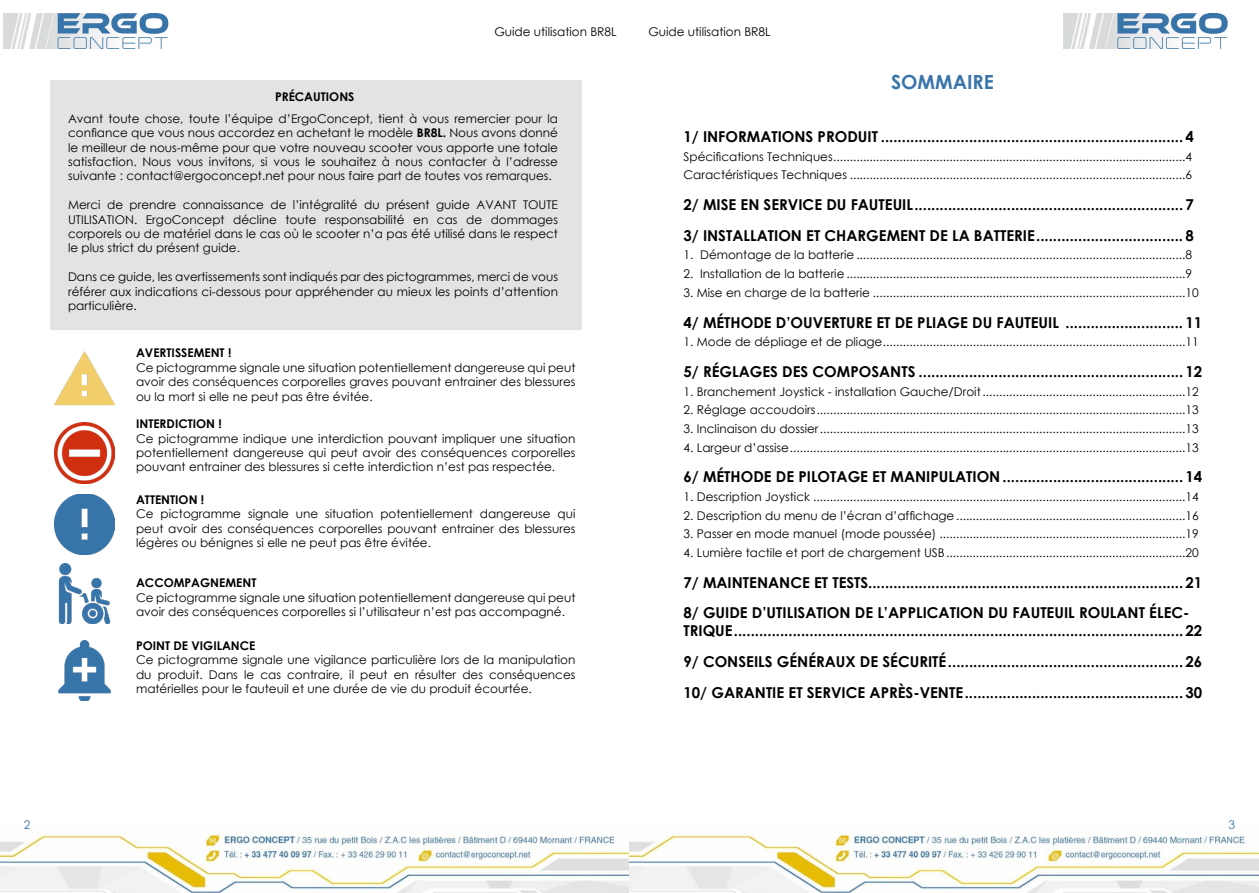
<style>
.page{position:relative;width:1259px;height:893px;background:#fff}
.page>*{position:absolute;margin:0;border:0;box-sizing:border-box;transform-origin:0 0}
.t1{font:700 19.5px "Century Gothic";color:#3975ab}
.t2{font:700 15px/30.8px "Century Gothic";color:#000}
.t3{font:12px/14.4px "Century Gothic";color:#000;text-align:justify}
.t4{font:700 12px "Century Gothic";color:#000}
.t5{font:12px "Century Gothic";color:#43729d}
.s1{font-weight:700}
</style>
<div class="page">
<img style="left:3px;top:14px;width:165px;height:34px">
<img style="left:1063px;top:14px;width:165px;height:34px">
<img style="left:0;top:832px;width:1259px;height:61px">
<div style="left:50px;top:80px;width:532px;height:249px;background:#e3e3e3"></div>
<img style="left:54px;top:351px;width:61px;height:55px">
<img style="left:54px;top:494px;width:61px;height:61px">
<img style="left:54px;top:422px;width:61px;height:61px">
<img style="left:58px;top:563px;width:53px;height:61px">
<img style="left:58px;top:640px;width:53px;height:61px">
<p class="t4" style="left:275px;top:88px;width:81px">PRÉCAUTIONS</p>
<p class="t3" style="left:494px;top:24px;width:124px">Guide utilisation BR8L</p>
<p class="t3" style="left:648px;top:24px;width:124px">Guide utilisation BR8L</p>
<h1 class="t1" style="left:891px;top:67px;width:104px">SOMMAIRE</h1>
<p class="t3" style="left:68px;top:111px;width:491px">Avant toute chose, toute l’équipe d’ErgoConcept, tient à vous remercier pour la confiance que vous nous accordez en achetant le modèle <span class="s1">BR8L.</span> Nous avons donné le meilleur de nous-même pour que votre nouveau scooter vous apporte une totale satisfaction. Nous vous invitons, si vous le souhaitez à nous contacter à l’adresse suivante : contact@ergoconcept.net pour nous faire part de toutes vos remarques.</p>
<p class="t3" style="left:68px;top:198px;width:491px">Merci de prendre connaissance de l’intégralité du présent guide AVANT TOUTE UTILISATION. ErgoConcept décline toute responsabilité en cas de dommages corporels ou de matériel dans le cas où le scooter n’a pas été utilisé dans le respect le plus strict du présent guide.</p>
<p class="t3" style="left:68px;top:270px;width:491px">Dans ce guide, les avertissements sont indiqués par des pictogrammes, merci de vous référer aux indications ci-dessous pour appréhender au mieux les points d’attention particulière.</p>
<p class="t4" style="left:136px;top:344px;width:97px">AVERTISSEMENT !</p>
<p class="t3" style="left:136px;top:360px;width:441px">Ce pictogramme signale une situation potentiellement dangereuse qui peut avoir des conséquences corporelles graves pouvant entrainer des blessures ou la mort si elle ne peut pas être évitée.</p>
<p class="t4" style="left:136px;top:415px;width:87px">INTERDICTION !</p>
<p class="t3" style="left:136px;top:431px;width:441px">Ce pictogramme indique une interdiction pouvant impliquer une situation potentiellement dangereuse qui peut avoir des conséquences corporelles pouvant entrainer des blessures si cette interdiction n’est pas respectée.</p>
<p class="t4" style="left:136px;top:490px;width:70px">ATTENTION !</p>
<p class="t3" style="left:136px;top:506px;width:441px">Ce pictogramme signale une situation potentiellement dangereuse qui peut avoir des conséquences corporelles pouvant entrainer des blessures légères ou bénignes si elle ne peut pas être évitée.</p>
<p class="t4" style="left:136px;top:574px;width:122px">ACCOMPAGNEMENT</p>
<p class="t3" style="left:136px;top:590px;width:441px">Ce pictogramme signale une situation potentiellement dangereuse qui peut avoir des conséquences corporelles si l’utilisateur n’est pas accompagné.</p>
<p class="t4" style="left:136px;top:637px;width:121px">POINT DE VIGILANCE</p>
<p class="t3" style="left:136px;top:653px;width:441px">Ce pictogramme signale une vigilance particulière lors de la manipulation du produit. Dans le cas contraire, il peut en résulter des conséquences matérielles pour le fauteuil et une durée de vie du produit écourtée.</p>
<p class="t2" style="left:683px;top:121px;width:512px">1/ INFORMATIONS PRODUIT ........................................................................4</p>
<p class="t3" style="left:683px;top:147px;width:510px;line-height:18.6px">Spécifications Techniques..........................................................................................................4<br>Caractéristiques Techniques .....................................................................................................6</p>
<p class="t2" style="left:683px;top:189px;width:512px">2/ MISE EN SERVICE DU FAUTEUIL................................................................7<br>3/ INSTALLATION ET CHARGEMENT DE LA BATTERIE................................... 8</p>
<p class="t3" style="left:683px;top:248px;width:510px">1. Démontage de la batterie ...................................................................................................8</p>
<p class="t3" style="left:683px;top:266px;width:510px">2. Installation de la batterie......................................................................................................9</p>
<p class="t3" style="left:683px;top:285px;width:517px">3. Mise en charge de la batterie ..............................................................................................10</p>
<p class="t2" style="left:683px;top:306px;width:520px">4/ MÉTHODE D’OUVERTURE ET DE PLIAGE DU FAUTEUIL ............................ 11</p>
<p class="t3" style="left:683px;top:334px;width:517px">1. Mode de dépliage et de pliage...........................................................................................11</p>
<p class="t2" style="left:683px;top:355px;width:520px">5/ RÉGLAGES DES COMPOSANTS ............................................................... 12</p>
<p class="t3" style="left:683px;top:384px;width:517px">1. Branchement Joystick - installation Gauche/Droit.............................................................12</p>
<p class="t3" style="left:683px;top:403px;width:517px">2. Réglage accoudoirs...............................................................................................................13</p>
<p class="t3" style="left:683px;top:421px;width:517px">3. Inclinaison du dossier..............................................................................................................13</p>
<p class="t3" style="left:683px;top:440px;width:517px">4. Largeur d’assise.......................................................................................................................13</p>
<p class="t2" style="left:683px;top:461px;width:520px">6/ MÉTHODE DE PILOTAGE ET MANIPULATION........................................... 14</p>
<p class="t3" style="left:683px;top:489px;width:517px">1. Description Joystick ................................................................................................................14</p>
<p class="t3" style="left:683px;top:508px;width:517px">2. Description du menu de l’écran d’affichage.....................................................................16</p>
<p class="t3" style="left:683px;top:527px;width:517px">3. Passer en mode manuel (mode poussée) ..........................................................................19</p>
<p class="t3" style="left:683px;top:545px;width:517px">4. Lumière tactile et port de chargement USB........................................................................20</p>
<p class="t2" style="left:683px;top:566px;width:520px">7/ MAINTENANCE ET TESTS...........................................................................21<br>8/ GUIDE D’UTILISATION DE L’APPLICATION DU FAUTEUIL ROULANT ÉLEC-</p>
<p class="t2" style="left:683px;top:615px;width:520px;text-align:justify">TRIQUE...........................................................................................................22<br>9/ CONSEILS GÉNÉRAUX DE SÉCURITÉ........................................................ 26<br>10/ GARANTIE ET SERVICE APRÈS-VENTE.................................................... 30</p>
<p class="t5" style="left:24px;top:816px;width:8px">2</p>
<p class="t5" style="left:1228px;top:816px;width:8px">3</p>
</div>
